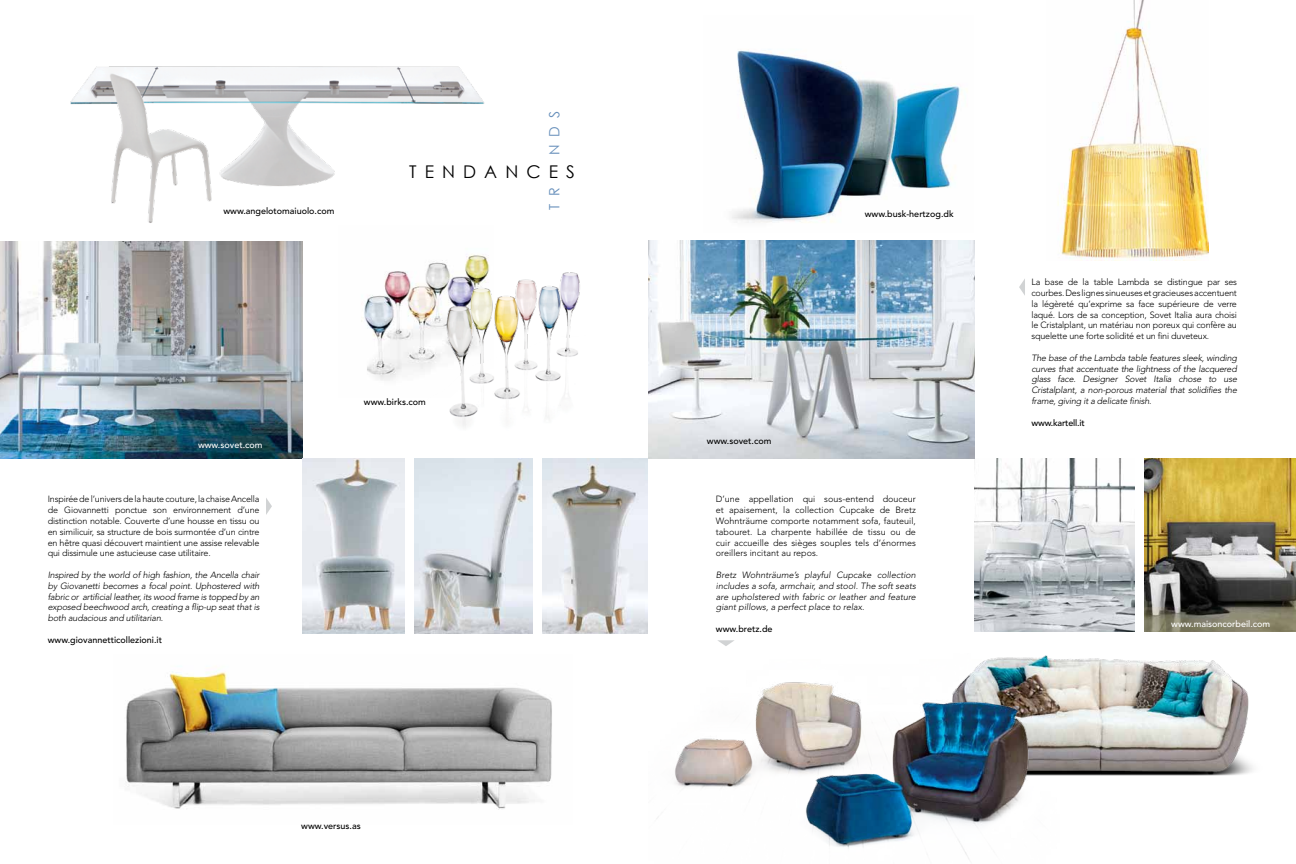
<style>
.page{position:relative;width:1296px;height:864px;background:#fff}
.page>*{position:absolute;margin:0;border:0;box-sizing:border-box;transform-origin:0 0}
.t1{font:17.5px "Century Gothic";letter-spacing:.46em;color:#000}
.t2{font:14.2px "Century Gothic";color:#658eba}
.t3{font:300 9px/10.8px "Avenir LT Std";letter-spacing:-.02em;color:#000;text-align:justify}
.t4{font:italic 300 9px/10.8px "Avenir LT Std";letter-spacing:-.02em;color:#000;text-align:justify}
.t5{font:500 9px "Avenir LT Std";color:#000}
.t6{font:500 9px "Avenir LT Std";color:#fff}
.t7{font:500 9px "Avenir LT Std";letter-spacing:-.02em;color:#000}
</style>
<div class="page">
<img style="left:975px;top:458px;width:159px;height:174px">
<img style="left:1145px;top:458px;width:151px;height:174px">
<img style="left:1059px;top:658px;width:194px;height:118px">
<img style="left:657px;top:655px;width:402px;height:204px">
<img style="left:648px;top:240px;width:327px;height:218px">
<img style="left:1058px;top:0;width:150px;height:260px">
<img style="left:125px;top:671px;width:427px;height:139px">
<img style="left:0;top:241px;width:303px;height:217px">
<img style="left:303px;top:458px;width:101px;height:176px">
<img style="left:414px;top:458px;width:119px;height:176px">
<img style="left:542px;top:458px;width:106px;height:176px">
<img style="left:70px;top:66px;width:414px;height:157px">
<img style="left:732px;top:50px;width:229px;height:173px">
<img style="left:361px;top:254px;width:121px;height:127px">
<img style="left:424px;top:256px;width:156px;height:171px">
<svg style="left:266px;top:498px;width:6px;height:17px"></svg>
<svg style="left:1019px;top:279px;width:6px;height:16px"></svg>
<svg style="left:718px;top:640px;width:16px;height:6px"></svg>
<p class="t5" style="left:223px;top:205px;width:113px">www.angelotomaiuolo.com</p>
<h2 class="t2" style="left:546px;top:155px;width:46px;rotate:-90deg">NDS</h2>
<h1 class="t1" style="left:409px;top:161px;width:167px">TENDANCES</h1>
<h2 class="t2" style="left:546px;top:210px;width:24px;rotate:-90deg">T R</h2>
<p class="t6" style="left:198px;top:439px;width:66px">www.sovet.com</p>
<p class="t3" style="left:48px;top:494px;width:213px">Inspirée de l’univers de la haute couture, la chaise Ancella de Giovannetti ponctue son environnement d’une distinction notable. Couverte d’une housse en tissu ou en similicuir, sa structure de bois surmontée d’un cintre en hêtre quasi découvert maintient une assise relevable qui dissimule une astucieuse case utilitaire.</p>
<p class="t4" style="left:48px;top:570px;width:213px">Inspired by the world of high fashion, the Ancella chair by Giovanetti becomes a focal point. Uphostered with fabric or artificial leather, its wood frame is topped by an exposed beechwood arch, creating a flip-up seat that is both audacious and utilitarian.</p>
<p class="t5" style="left:48px;top:635px;width:116px">www.giovannetticollezioni.it</p>
<p class="t5" style="left:364px;top:396px;width:64px">www.birks.com</p>
<p class="t5" style="left:301px;top:820px;width:61px">www.versus.as</p>
<p class="t5" style="left:707px;top:435px;width:66px">www.sovet.com</p>
<p class="t5" style="left:865px;top:208px;width:90px">www.busk-hertzog.dk</p>
<p class="t3" style="left:716px;top:494px;width:202px">D’une appellation qui sous-entend douceur et apaisement, la collection Cupcake de Bretz Wohnträume comporte notamment sofa, fauteuil, tabouret. La charpente habillée de tissu ou de cuir accueille des sièges souples tels d’énormes oreillers incitant au repos.</p>
<p class="t4" style="left:716px;top:570px;width:202px">Bretz Wohnträume’s playful Cupcake collection includes a sofa, armchair, and stool. The soft seats are upholstered with fabric or leather and feature giant pillows, a perfect place to relax.</p>
<p class="t5" style="left:716px;top:624px;width:58px">www.bretz.de</p>
<p class="t3" style="left:1031px;top:277px;width:207px">La base de la table Lambda se distingue par ses courbes. Des lignes sinueuses et gracieuses accentuent la légèreté qu’exprime sa face supérieure de verre laqué. Lors de sa conception, Sovet Italia aura choisi le Cristalplant, un matériau non poreux qui confère au squelette une forte solidité et un fini duveteux.</p>
<p class="t4" style="left:1031px;top:352px;width:207px">The base of the Lambda table features sleek, winding curves that accentuate the lightness of the lacquered glass face. Designer Sovet Italia chose to use Cristalplant, a non-porous material that solidifies the frame, giving it a delicate finish.</p>
<p class="t7" style="left:1031px;top:417px;width:55px">www.kartell.it</p>
<p class="t6" style="left:1171px;top:618px;width:101px">www.maisoncorbeil.com</p>
</div>
